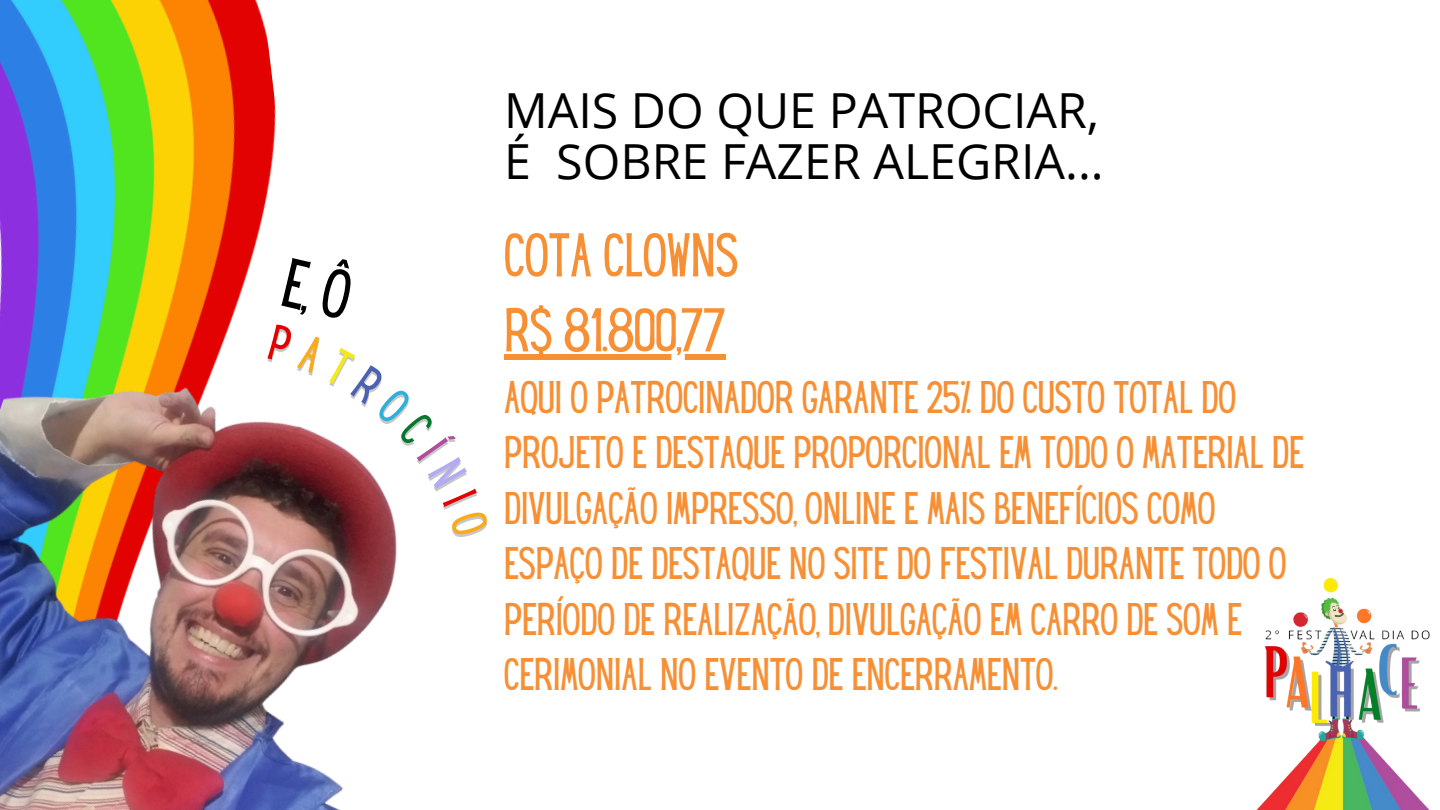
<style>
.page{position:relative;width:1440px;height:810px;background:#fff}
.page>*{position:absolute;margin:0;border:0;box-sizing:border-box;transform-origin:0 0}
.t1{font:54px/75px "Hey Gotcha";color:#f78f34}
.t2{font:48.3px/50.5px "Open Sans";color:#000}
.t3{font:40px/55.5px "Hey Gotcha";color:#f78f34}
</style>
<div class="page">
<img style="left:0;top:0;width:276px;height:229px">
<div style="left:504px;top:354px;width:221px;height:6px;background:#f78f34"></div>
<img style="left:0;top:229px;width:397px;height:581px">
<img style="left:1256px;top:577px;width:174px;height:233px">
<svg style="left:267px;top:256px;width:130px;height:281px"></svg>
<p class="t2" style="left:504px;top:84px;width:601px">MAIS DO QUE PATROCIAR,<br>É SOBRE FAZER ALEGRIA...</p>
<h1 class="t1" style="left:504px;top:223px;width:235px">COTA CLOWNS<br>R$ 81.800,77</h1>
<p class="t3" style="left:504px;top:373px;width:799px">AQUI O PATROCINADOR GARANTE 25% DO CUSTO TOTAL DO PROJETO E DESTAQUE PROPORCIONAL EM TODO O MATERIAL DE DIVULGAÇÃO IMPRESSO, ONLINE E MAIS BENEFÍCIOS COMO ESPAÇO DE DESTAQUE NO SITE DO FESTIVAL DURANTE TODO O PERÍODO DE REALIZAÇÃO, DIVULGAÇÃO EM CARRO DE SOM E CERIMONIAL NO EVENTO DE ENCERRAMENTO.</p>
</div>
